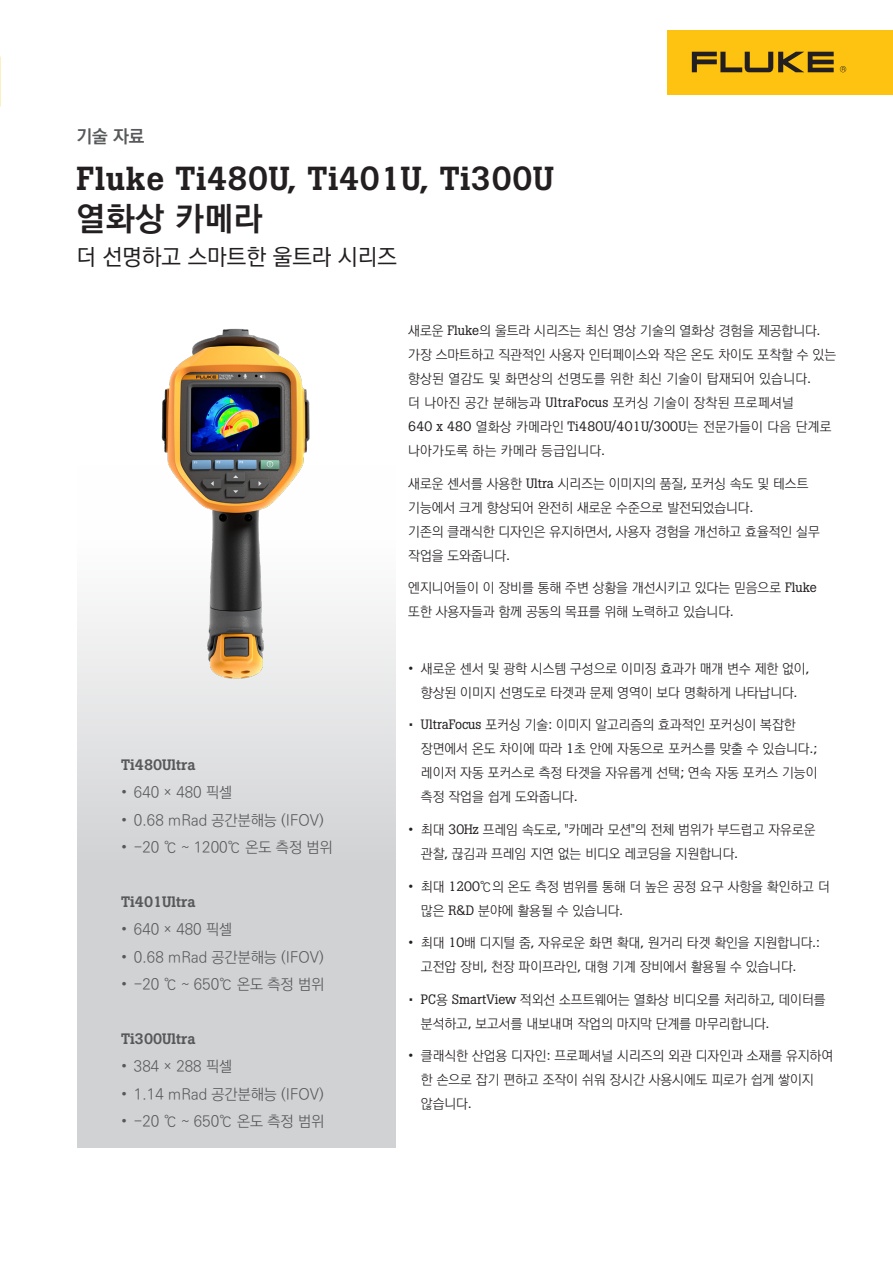
<style>
.page{position:relative;width:893px;height:1263px;background:#fff}
.page>*{position:absolute;margin:0;border:0;box-sizing:border-box;transform-origin:0 0}
.t1{font:500 33px "Boton Pro";letter-spacing:.02em;color:#231f20}
.t2{font:700 33px "Ko Pub World Dotum";letter-spacing:.02em;color:#231f20}
.t3{font:500 22.5px "Ko Pub World Dotum";color:#231f20}
.t4{font:700 18px "Ko Pub World Dotum";color:#57585a}
.t5{font:300 15px "Ko Pub World Dotum";color:#57585a}
.t6{font:500 15px "Boton Pro";color:#57585a}
.t7{font:300 13.5px/24px "Ko Pub World Dotum";color:#231f20}
.t8{font:300 13.5px/24px "Ko Pub World Dotum";letter-spacing:.02em;color:#231f20}
.s1{font-family:"Boton Pro";font-weight:400}
</style>
<div class="page">
<div style="left:77px;top:466px;width:318px;height:682px;background:#d1d2d4"></div>
<img style="left:93px;top:328px;width:286px;height:422px">
<div style="left:668px;top:30px;width:225px;height:64px;background:#fec210"></div>
<svg style="left:692px;top:52px;width:142px;height:20px"></svg>
<svg style="left:840px;top:66px;width:6px;height:6px"></svg>
<p class="t4" style="left:77px;top:123px;width:70px">기술 자료</p>
<p class="t1" style="left:77px;top:157px;width:479px">Fluke Ti480U, Ti401U, Ti300U</p>
<p class="t2" style="left:77px;top:195px;width:188px">열화상 카메라</p>
<p class="t3" style="left:77px;top:241px;width:322px">더 선명하고 스마트한 울트라 시리즈</p>
<p class="t6" style="left:121px;top:755px;width:76px">Ti480Ultra</p>
<p class="t5" style="left:121px;top:782px;width:113px">• 640 × 480 픽셀</p>
<p class="t5" style="left:121px;top:810px;width:204px">• 0.68 mRad 공간분해능 (IFOV)</p>
<p class="t5" style="left:121px;top:837px;width:213px">• -20 ℃ ~ 1200℃ 온도 측정 범위</p>
<p class="t6" style="left:121px;top:892px;width:76px">Ti401Ultra</p>
<p class="t5" style="left:121px;top:919px;width:113px">• 640 × 480 픽셀</p>
<p class="t5" style="left:121px;top:947px;width:204px">• 0.68 mRad 공간분해능 (IFOV)</p>
<p class="t5" style="left:121px;top:974px;width:205px">• -20 ℃ ~ 650℃ 온도 측정 범위</p>
<p class="t6" style="left:121px;top:1029px;width:76px">Ti300Ultra</p>
<p class="t5" style="left:121px;top:1056px;width:113px">• 384 × 288 픽셀</p>
<p class="t5" style="left:121px;top:1083px;width:204px">• 1.14 mRad 공간분해능 (IFOV)</p>
<p class="t5" style="left:121px;top:1111px;width:205px">• -20 ℃ ~ 650℃ 온도 측정 범위</p>
<p class="t8" style="left:408px;top:320px;width:429px">새로운 <span class="s1">Fluke</span>의 울트라 시리즈는 최신 영상 기술의 열화상 경험을 제공합니다<span class="s1">. </span>가장 스마트하고 직관적인 사용자 인터페이스와 작은 온도 차이도 포착할 수 있는 향상된 열감도 및 화면상의 선명도를 위한 최신 기술이 탑재되어 있습니다<span class="s1">.<br></span>더 나아진 공간 분해능과 <span class="s1">UltraFocus</span> 포커싱 기술이 장착된 프로페셔널<br><span class="s1">640 x 480</span> 열화상 카메라인 <span class="s1">Ti480U/401U/300U</span>는 전문가들이 다음 단계로 나아가도록 하는 카메라 등급입니다<span class="s1">.</span></p>
<p class="t7" style="left:408px;top:472px;width:413px">새로운 센서를 사용한 <span class="s1">Ultra</span> 시리즈는 이미지의 품질<span class="s1">,</span> 포커싱 속도 및 테스트 기능에서 크게 향상되어 완전히 새로운 수준으로 발전되었습니다<span class="s1">.<br></span>기존의 클래식한 디자인은 유지하면서<span class="s1">,</span> 사용자 경험을 개선하고 효율적인 실무 작업을 도와줍니다<span class="s1">.</span></p>
<p class="t7" style="left:408px;top:577px;width:410px">엔지니어들이 이 장비를 통해 주변 상황을 개선시키고 있다는 믿음으로 <span class="s1">Fluke </span>또한 사용자들과 함께 공동의 목표를 위해 노력하고 있습니다<span class="s1">.</span></p>
<p class="t7" style="left:408px;top:657px;width:402px;text-align:center">• 새로운 센서 및 광학 시스템 구성으로 이미징 효과가 매개 변수 제한 없이<span class="s1">, </span>향상된 이미지 선명도로 타겟과 문제 영역이 보다 명확하게 나타납니다<span class="s1">.</span></p>
<p class="t7" style="left:421px;top:714px;width:398px;text-indent:-13px"><span class="s1">• UltraFocus</span> 포커싱 기술<span class="s1">:</span> 이미지 알고리즘의 효과적인 포커싱이 복잡한 장면에서 온도 차이에 따라 <span class="s1">1</span>초 안에 자동으로 포커스를 맞출 수 있습니다<span class="s1">.; </span>레이저 자동 포커스로 측정 타겟을 자유롭게 선택<span class="s1">;</span> 연속 자동 포커스 기능이 측정 작업을 쉽게 도와줍니다<span class="s1">.</span></p>
<p class="t7" style="left:421px;top:818px;width:396px;text-indent:-13px">• 최대 <span class="s1">30Hz</span> 프레임 속도로<span class="s1">, "</span>카메라 모션<span class="s1">"</span>의 전체 범위가 부드럽고 자유로운 관찰<span class="s1">,</span> 끊김과 프레임 지연 없는 비디오 레코딩을 지원합니다<span class="s1">.</span></p>
<p class="t7" style="left:421px;top:875px;width:410px;text-indent:-13px">• 최대 <span class="s1">1200</span>℃의 온도 측정 범위를 통해 더 높은 공정 요구 사항을 확인하고 더 많은 <span class="s1">R&amp;D</span> 분야에 활용될 수 있습니다<span class="s1">.</span></p>
<p class="t7" style="left:421px;top:931px;width:400px;text-indent:-13px">• 최대 <span class="s1">10</span>배 디지털 줌<span class="s1">,</span> 자유로운 화면 확대<span class="s1">,</span> 원거리 타겟 확인을 지원합니다<span class="s1">.: </span>고전압 장비<span class="s1">,</span> 천장 파이프라인<span class="s1">,</span> 대형 기계 장비에서 활용될 수 있습니다<span class="s1">.</span></p>
<p class="t7" style="left:421px;top:988px;width:406px;text-indent:-13px"><span class="s1">• PC</span>용 <span class="s1">SmartView</span> 적외선 소프트웨어는 열화상 비디오를 처리하고<span class="s1">,</span> 데이터를 분석하고<span class="s1">,</span> 보고서를 내보내며 작업의 마지막 단계를 마무리합니다<span class="s1">.</span></p>
<p class="t7" style="left:421px;top:1044px;width:414px;text-indent:-13px">• 클래식한 산업용 디자인<span class="s1">:</span> 프로페셔널 시리즈의 외관 디자인과 소재를 유지하여 한 손으로 잡기 편하고 조작이 쉬워 장시간 사용시에도 피로가 쉽게 쌓이지 않습니다<span class="s1">.</span></p>
</div>
